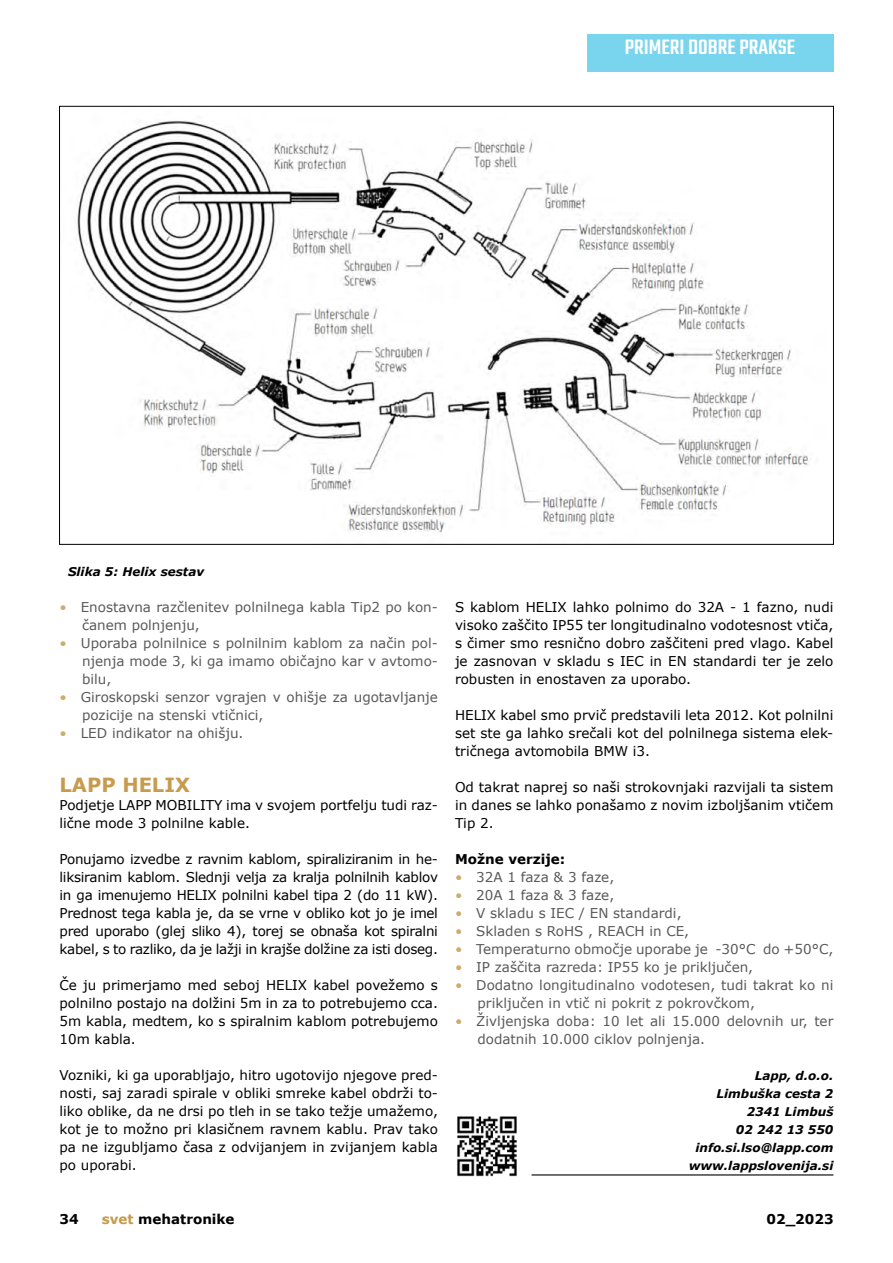
<style>
.page{position:relative;width:893px;height:1263px;background:#fff}
.page>*{position:absolute;margin:0;border:0;box-sizing:border-box;transform-origin:0 0}
.t1{font:500 22.5px "Teko";color:#fff}
.t2{font:700 19.5px "Verdana";color:#c69b4c}
.t3{font:13.5px/18px "Verdana";color:#000;text-align:justify}
.t4{font:13.5px/18px "Verdana";color:#58595b}
.t5{font:700 13.5px "Verdana";color:#000}
.t6{font:italic 700 12px/18px "Verdana";color:#000;text-align:right}
.s1{color:#cfab6c}
.s2{color:#c69b4c}
</style>
<div class="page">
<div style="left:587px;top:34px;width:246px;height:38px;background:#79d4ed"></div>
<hr style="left:531px;top:1174px;width:302px;height:1px;background:#000">
<img style="left:457px;top:1116px;width:60px;height:61px">
<img style="left:77px;top:120px;width:734px;height:413px">
<h1 class="t1" style="left:625px;top:34px;width:172px">PRIMERI DOBRE PRAKSE</h1>
<p class="t6" style="left:68px;top:562px;width:138px">Slika 5: Helix sestav</p>
<p class="t4" style="left:82px;top:598px;width:357px;text-indent:-23px"><span class="s1">•</span> Enostavna razčlenitev polnilnega kabla Tip2 po kon&shy;čanem polnjenju,</p>
<p class="t4" style="left:82px;top:634px;width:357px;text-align:justify;text-indent:-23px"><span class="s1">•</span> Uporaba polnilnice s polnilnim kablom za način pol&shy;njenja mode 3, ki ga imamo običajno kar v avtomo&shy;bilu,</p>
<p class="t4" style="left:82px;top:688px;width:357px;text-indent:-23px"><span class="s1">•</span> Giroskopski senzor vgrajen v ohišje za ugotavljanje pozicije na stenski vtičnici,</p>
<p class="t4" style="left:60px;top:724px;width:185px"><span class="s1">•</span> LED indikator na ohišju.</p>
<h2 class="t2" style="left:60px;top:771px;width:132px">LAPP HELIX</h2>
<p class="t3" style="left:60px;top:796px;width:380px">Podjetje LAPP MOBILITY ima v svojem portfelju tudi raz&shy;lične mode 3 polnilne kable.</p>
<p class="t3" style="left:60px;top:850px;width:380px">Ponujamo izvedbe z ravnim kablom, spiraliziranim in he&shy;liksiranim kablom. Slednji velja za kralja polnilnih kablov in ga imenujemo HELIX polnilni kabel tipa 2 (do 11 kW).<br>Prednost tega kabla je, da se vrne v obliko kot jo je imel pred uporabo (glej sliko 4), torej se obnaša kot spiralni kabel, s to razliko, da je lažji in krajše dolžine za isti doseg.</p>
<p class="t3" style="left:60px;top:976px;width:380px">Če ju primerjamo med seboj HELIX kabel povežemo s polnilno postajo na dolžini 5m in za to potrebujemo cca.<br>5m kabla, medtem, ko s spiralnim kablom potrebujemo 10m kabla.</p>
<p class="t3" style="left:60px;top:1066px;width:380px">Vozniki, ki ga uporabljajo, hitro ugotovijo njegove pred&shy;nosti, saj zaradi spirale v obliki smreke kabel obdrži to&shy;liko oblike, da ne drsi po tleh in se tako težje umažemo, kot je to možno pri klasičnem ravnem kablu. Prav tako pa ne izgubljamo časa z odvijanjem in zvijanjem kabla po uporabi.</p>
<p class="t3" style="left:455px;top:598px;width:380px">S kablom HELIX lahko polnimo do 32A - 1 fazno, nudi visoko zaščito IP55 ter longitudinalno vodotesnost vtiča, s čimer smo resnično dobro zaščiteni pred vlago. Kabel je zasnovan v skladu s IEC in EN standardi ter je zelo robusten in enostaven za uporabo.</p>
<p class="t3" style="left:455px;top:706px;width:380px">HELIX kabel smo prvič predstavili leta 2012. Kot polnilni set ste ga lahko srečali kot del polnilnega sistema elek&shy;tričnega avtomobila BMW i3.</p>
<p class="t3" style="left:455px;top:778px;width:380px">Od takrat naprej so naši strokovnjaki razvijali ta sistem in danes se lahko ponašamo z novim izboljšanim vtičem Tip 2.</p>
<p class="t5" style="left:455px;top:850px;width:112px">Možne verzije:</p>
<p class="t4" style="left:455px;top:868px;width:161px"><span class="s1">•</span> 32A 1 faza &amp; 3 faze,</p>
<p class="t4" style="left:455px;top:886px;width:161px"><span class="s1">•</span> 20A 1 faza &amp; 3 faze,</p>
<p class="t4" style="left:455px;top:904px;width:228px"><span class="s1">•</span> V skladu s IEC / EN standardi,</p>
<p class="t4" style="left:455px;top:922px;width:236px"><span class="s1">•</span> Skladen s RoHS , REACH in CE,</p>
<p class="t4" style="left:455px;top:940px;width:380px"><span class="s1">•</span> Temperaturno območje uporabe je -30°C do +50°C,</p>
<p class="t4" style="left:455px;top:958px;width:300px"><span class="s1">•</span> IP zaščita razreda: IP55 ko je priključen,</p>
<p class="t4" style="left:477px;top:976px;width:357px;text-indent:-23px"><span class="s1">•</span> Dodatno longitudinalno vodotesen, tudi takrat ko ni priključen in vtič ni pokrit z pokrovčkom,</p>
<p class="t4" style="left:477px;top:1012px;width:357px;text-indent:-23px"><span class="s1">•</span> Življenjska doba: 10 let ali 15.000 delovnih ur, ter dodatnih 10.000 ciklov polnjenja.</p>
<p class="t6" style="left:689px;top:1066px;width:146px">Lapp, d.o.o.<br>Limbuška cesta 2<br>2341 Limbuš<br>02 242 13 550 info.si.lso@lapp.com www.lappslovenija.si</p>
<p class="t5" style="left:60px;top:1210px;width:21px">34</p>
<p class="t5" style="left:102px;top:1210px;width:134px"><span class="s2">svet</span> mehatronike</p>
<p class="t5" style="left:766px;top:1210px;width:69px">02_2023</p>
</div>
